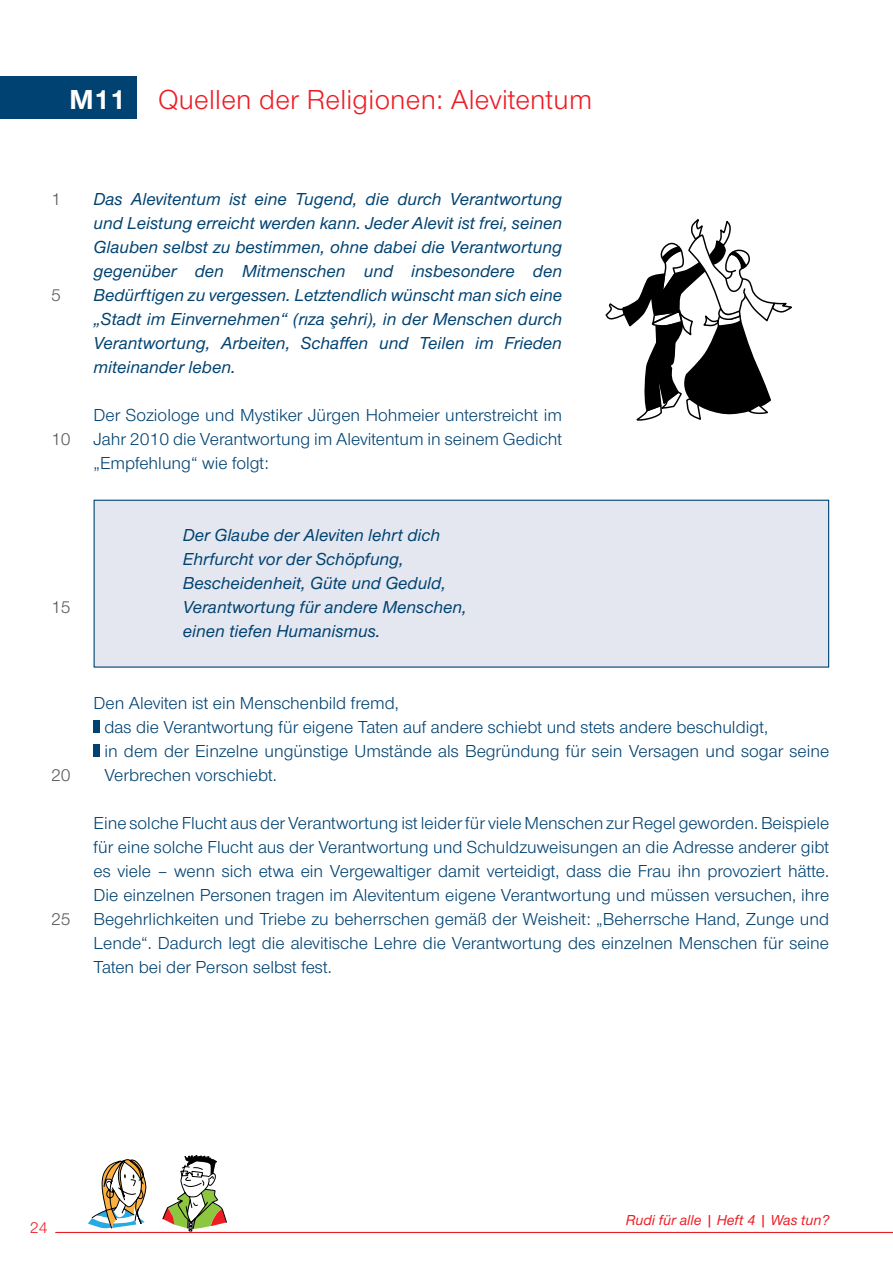
<style>
.page{position:relative;width:893px;height:1263px;background:#fff}
.page>*{position:absolute;margin:0;border:0;box-sizing:border-box;transform-origin:0 0}
.t1{font:28.5px "Nordelbica";letter-spacing:.01em;color:#ed1d24}
.t2{font:700 28.5px "Nordelbica";color:#fff}
.t3{font:18px/24px "Nordelbica";color:#004271;text-align:justify}
.t4{font:italic 500 18px/24px "Nordelbica";color:#004271;text-align:justify}
.t5{font:18px "Nordelbica";color:#58595b}
.t6{font:16.5px "Nordelbica";color:#ed1d24}
.t7{font:italic 500 15px "Nordelbica";color:#ed1d24}
</style>
<div class="page">
<svg style="left:88px;top:1159px;width:58px;height:69px"></svg>
<svg style="left:162px;top:1155px;width:65px;height:76px"></svg>
<div style="left:0;top:77px;width:136px;height:42px;background:#004271"></div>
<hr style="left:55px;top:1232px;width:838px;height:1px;background:#ed1d24">
<div style="left:94px;top:500px;width:735px;height:168px;background:#e4e7ef;border:1px solid #004271"></div>
<div style="left:94px;top:720px;width:6px;height:13px;background:#004271"></div>
<div style="left:94px;top:744px;width:6px;height:13px;background:#004271"></div>
<svg style="left:605px;top:219px;width:187px;height:202px"></svg>
<h1 class="t2" style="left:70px;top:83px;width:58px">M11</h1>
<h1 class="t1" style="left:158px;top:83px;width:436px">Quellen der Religionen: Alevitentum</h1>
<p class="t5" style="left:51px;top:189px;width:11px">1</p>
<p class="t5" style="left:51px;top:285px;width:11px">5</p>
<p class="t5" style="left:51px;top:429px;width:21px">10</p>
<p class="t5" style="left:51px;top:597px;width:21px">15</p>
<p class="t4" style="left:94px;top:187px;width:470px">Das Alevitentum ist eine Tugend, die durch Verantwortung und Leistung erreicht werden kann. Jeder Alevit ist frei, seinen Glauben selbst zu bestimmen, ohne dabei die Verantwortung gegenüber den Mitmenschen und insbesondere den Bedürftigen zu vergessen. Letztendlich wünscht man sich eine „Stadt im Einvernehmen“ (rıza şehri), in der Menschen durch Verantwortung, Arbeiten, Schaffen und Teilen im Frieden miteinander leben.</p>
<p class="t3" style="left:94px;top:403px;width:470px">Der Soziologe und Mystiker Jürgen Hohmeier unterstreicht im Jahr 2010 die Verantwortung im Alevitentum in seinem Gedicht „Empfehlung“ wie folgt:</p>
<p class="t4" style="left:183px;top:523px;width:285px;text-align:left">Der Glaube der Aleviten lehrt dich<br>Ehrfurcht vor der Schöpfung,<br>Bescheidenheit, Güte und Geduld,<br>Verantwortung für andere Menschen, einen tiefen Humanismus.</p>
<p class="t5" style="left:51px;top:765px;width:21px">20</p>
<p class="t5" style="left:51px;top:909px;width:21px">25</p>
<p class="t3" style="left:104px;top:691px;width:726px;text-align:left;text-indent:-11px">Den Aleviten ist ein Menschenbild fremd,<br>das die Verantwortung für eigene Taten auf andere schiebt und stets andere beschuldigt,<br>in dem der Einzelne ungünstige Umstände als Begründung für sein Versagen und sogar seine Verbrechen vorschiebt.</p>
<p class="t3" style="left:94px;top:811px;width:737px">Eine solche Flucht aus der Verantwortung ist leider für viele Menschen zur Regel geworden. Beispiele für eine solche Flucht aus der Verantwortung und Schuldzuweisungen an die Adresse anderer gibt es viele – wenn sich etwa ein Vergewaltiger damit verteidigt, dass die Frau ihn provoziert hätte.<br>Die einzelnen Personen tragen im Alevitentum eigene Verantwortung und müssen versuchen, ihre Begehrlichkeiten und Triebe zu beherrschen gemäß der Weisheit: „Beherrsche Hand, Zunge und Lende“. Dadurch legt die alevitische Lehre die Verantwortung des einzelnen Menschen für seine Taten bei der Person selbst fest.</p>
<p class="t6" style="left:30px;top:1218px;width:20px">24</p>
<p class="t7" style="left:626px;top:1211px;width:205px">Rudi für alle | Heft 4 | Was tun?</p>
</div>
